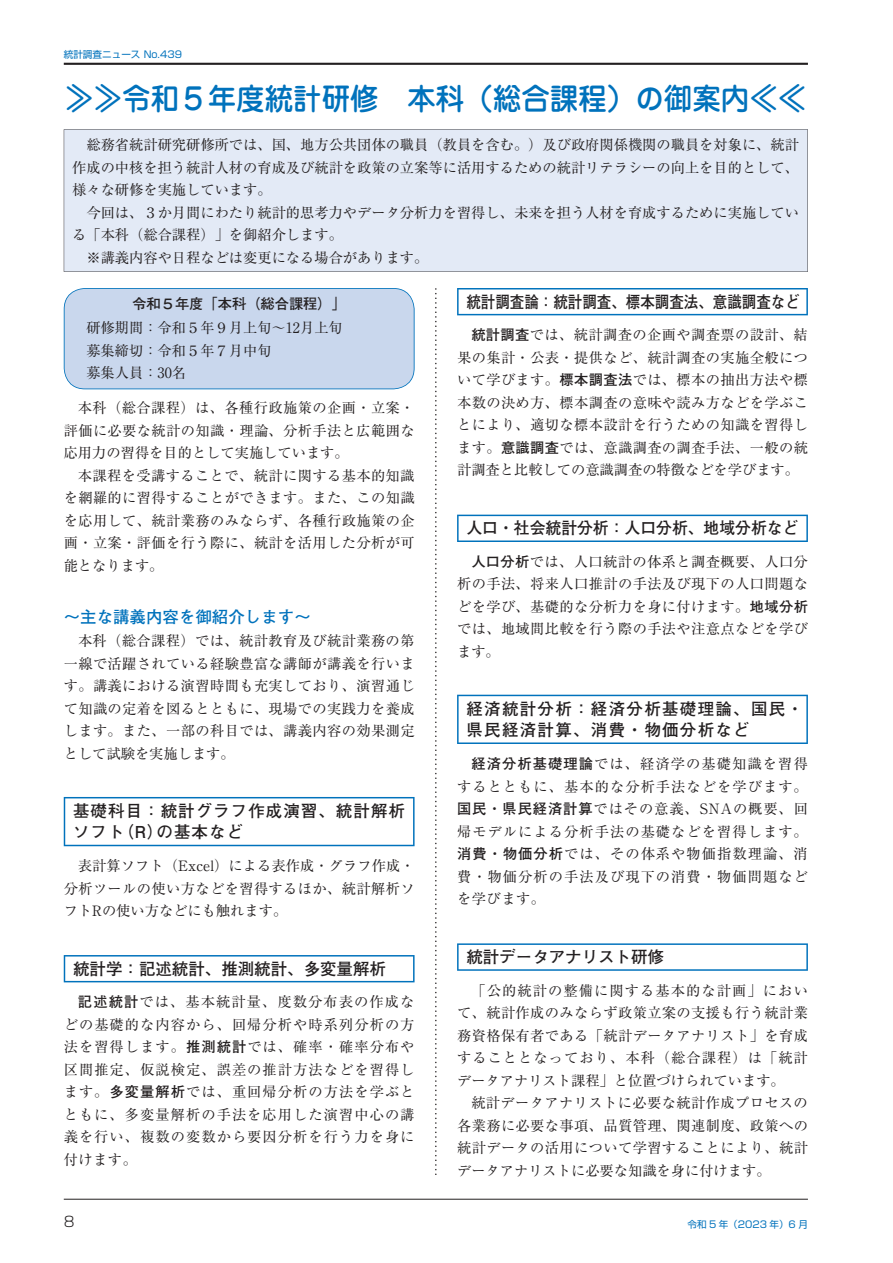
<style>
.page{position:relative;width:893px;height:1263px;background:#fff}
.page>*{position:absolute;margin:0;border:0;box-sizing:border-box;transform-origin:0 0}
.t1{font:500 30px "Jun 34 Pro";color:#0072bc;scale:.95 1}
.t2{font:700 16.5px/21px "Futo Go B101 Pro";letter-spacing:.08em;color:#231f20}
.t3{font:700 16.5px "Futo Go B101 Pro";color:#231f20}
.t4{font:700 16.5px/21px "Futo Go B101 Pro";letter-spacing:.065em;color:#231f20}
.t5{font:700 16.5px "Futo Go B101 Pro";color:#231f20;scale:.88 1}
.t6{font:700 16.5px "Futo Go B101 Pro";color:#231f20;scale:.96 1}
.t7{font:700 16.5px "Futo Go B101 Pro";color:#0072bc}
.t8{font:14.25px/22.5px "Ryumin Pro";letter-spacing:.025em;color:#231f20;text-align:justify}
.t9{font:14.25px/22.5px "Ryumin Pro";color:#231f20}
.t10{font:700 14.25px "Futo Go B101 Pro";color:#231f20}
.t11{font:300 14.25px "Shin Go Pro";color:#231f20}
.t12{font:9.6px "Shin Go Pro";color:#0072bc}
.s1{font-family:"Futo Go B101 Pro";font-weight:700}
</style>
<div class="page">
<svg style="left:64px;top:797px;width:351px;height:49px"></svg>
<div style="left:64px;top:129px;width:744px;height:143px;background:#e3eaf6"></div>
<svg style="left:457px;top:695px;width:351px;height:49px"></svg>
<svg style="left:457px;top:288px;width:351px;height:27px"></svg>
<svg style="left:457px;top:943px;width:351px;height:28px"></svg>
<svg style="left:457px;top:515px;width:351px;height:27px"></svg>
<svg style="left:64px;top:955px;width:351px;height:27px"></svg>
<svg style="left:435px;top:289px;width:2px;height:886px"></svg>
<div style="left:64px;top:288px;width:351px;height:101px;background:#c9d7ed"></div>
<hr style="left:64px;top:63px;width:744px;height:2px;background:#231f20">
<hr style="left:64px;top:1199px;width:744px;height:1px;background:#231f20">
<p class="t12" style="left:64px;top:47px;width:120px">統計調査ニュース No.439</p>
<h1 class="t1" style="left:65px;top:75px;width:781px">≫≫令和５年度統計研修　本科（総合課程）の御案内≪≪</h1>
<p class="t8" style="left:72px;top:133px;width:728px;text-indent:14px">総務省統計研究研修所では、国、地方公共団体の職員（教員を含む。）及び政府関係機関の職員を対象に、統計作成の中核を担う統計人材の育成及び統計を政策の立案等に活用するための統計リテラシーの向上を目的として、様々な研修を実施しています。</p>
<p class="t9" style="left:86px;top:200px;width:714px">今回は、３か月間にわたり統計的思考力やデータ分析力を習得し、未来を担う人材を育成するために実施してい</p>
<p class="t9" style="left:72px;top:223px;width:272px">る「本科（総合課程）」を御紹介します。</p>
<p class="t9" style="left:86px;top:245px;width:344px">※講義内容や日程などは変更になる場合があります。</p>
<p class="t10" style="left:132px;top:292px;width:215px">令和５年度「本科（総合課程）」</p>
<p class="t9" style="left:86px;top:316px;width:258px">研修期間：令和５年９月上旬～12月上旬募集締切：令和５年７月中旬<br>募集人員：30名</p>
<p class="t8" style="left:64px;top:396px;width:352px;text-indent:14px">本科（総合課程）は、各種行政施策の企画・立案・評価に必要な統計の知識・理論、分析手法と広範囲な応用力の習得を目的として実施しています。</p>
<p class="t8" style="left:64px;top:463px;width:352px;text-indent:14px">本課程を受講することで、統計に関する基本的知識を網羅的に習得することができます。また、この知識を応用して、統計業務のみならず、各種行政施策の企画・立案・評価を行う際に、統計を活用した分析が可能となります。</p>
<p class="t7" style="left:64px;top:604px;width:249px">～主な講義内容を御紹介します～</p>
<p class="t8" style="left:64px;top:629px;width:352px;text-indent:14px">本科（総合課程）では、統計教育及び統計業務の第一線で活躍されている経験豊富な講師が講義を行います。講義における演習時間も充実しており、演習通じて知識の定着を図るとともに、現場での実践力を養成します。また、一部の科目では、講義内容の効果測定として試験を実施します。</p>
<p class="t4" style="left:73px;top:798px;width:333px">基礎科目：統計グラフ作成演習、統計解析ソフト（R）の基本など</p>
<p class="t8" style="left:64px;top:854px;width:352px;text-indent:14px">表計算ソフト（Excel）による表作成・グラフ作成・分析ツールの使い方などを習得するほか、統計解析ソフトRの使い方などにも触れます。</p>
<p class="t3" style="left:73px;top:955px;width:314px">統計学：記述統計、推測統計、多変量解析</p>
<p class="t8" style="left:64px;top:989px;width:352px;text-indent:14px"><span class="s1">記述統計</span>では、基本統計量、度数分布表の作成などの基礎的な内容から、回帰分析や時系列分析の方法を習得します。<span class="s1">推測統計</span>では、確率・確率分布や区間推定、仮説検定、誤差の推計方法などを習得します。<span class="s1">多変量解析</span>では、重回帰分析の方法を学ぶとともに、多変量解析の手法を応用した演習中心の講義を行い、複数の変数から要因分析を行う力を身に付けます。</p>
<p class="t11" style="left:64px;top:1210px;width:12px">8</p>
<p class="t5" style="left:466px;top:288px;width:380px">統計調査論：統計調査、標本調査法、意識調査など</p>
<p class="t8" style="left:457px;top:323px;width:352px;text-indent:14px"><span class="s1">統計調査</span>では、統計調査の企画や調査票の設計、結果の集計・公表・提供など、統計調査の実施全般について学びます。<span class="s1">標本調査法</span>では、標本の抽出方法や標本数の決め方、標本調査の意味や読み方などを学ぶことにより、適切な標本設計を行うための知識を習得します。<span class="s1">意識調査</span>では、意識調査の調査手法、一般の統計調査と比較しての意識調査の特徴などを学びます。</p>
<p class="t6" style="left:466px;top:515px;width:347px">人口・社会統計分析：人口分析、地域分析など</p>
<p class="t8" style="left:457px;top:549px;width:352px;text-indent:14px"><span class="s1">人口分析</span>では、人口統計の体系と調査概要、人口分析の手法、将来人口推計の手法及び現下の人口問題などを学び、基礎的な分析力を身に付けます。<span class="s1">地域分析</span>では、地域間比較を行う際の手法や注意点などを学びます。</p>
<p class="t2" style="left:466px;top:696px;width:338px">経済統計分析：経済分析基礎理論、国民・県民経済計算、消費・物価分析など</p>
<p class="t8" style="left:457px;top:751px;width:352px;text-indent:14px"><span class="s1">経済分析基礎理論</span>では、経済学の基礎知識を習得するとともに、基本的な分析手法などを学びます。<span class="s1">国民・県民経済計算</span>ではその意義、SNAの概要、回帰モデルによる分析手法の基礎などを習得します。<span class="s1">消費・物価分析</span>では、その体系や物価指数理論、消費・物価分析の手法及び現下の消費・物価問題などを学びます。</p>
<p class="t3" style="left:466px;top:944px;width:199px">統計データアナリスト研修</p>
<p class="t8" style="left:457px;top:978px;width:352px;text-indent:14px">「公的統計の整備に関する基本的な計画」において、統計作成のみならず政策立案の支援も行う統計業務資格保有者である「統計データアナリスト」を育成することとなっており、本科（総合課程）は「統計データアナリスト課程」と位置づけられています。</p>
<p class="t8" style="left:457px;top:1091px;width:352px;text-indent:14px">統計データアナリストに必要な統計作成プロセスの各業務に必要な事項、品質管理、関連制度、政策への統計データの活用について学習することにより、統計データアナリストに必要な知識を身に付けます。</p>
<p class="t12" style="left:687px;top:1216px;width:122px">令和 5 年（2023 年）6 月</p>
</div>
